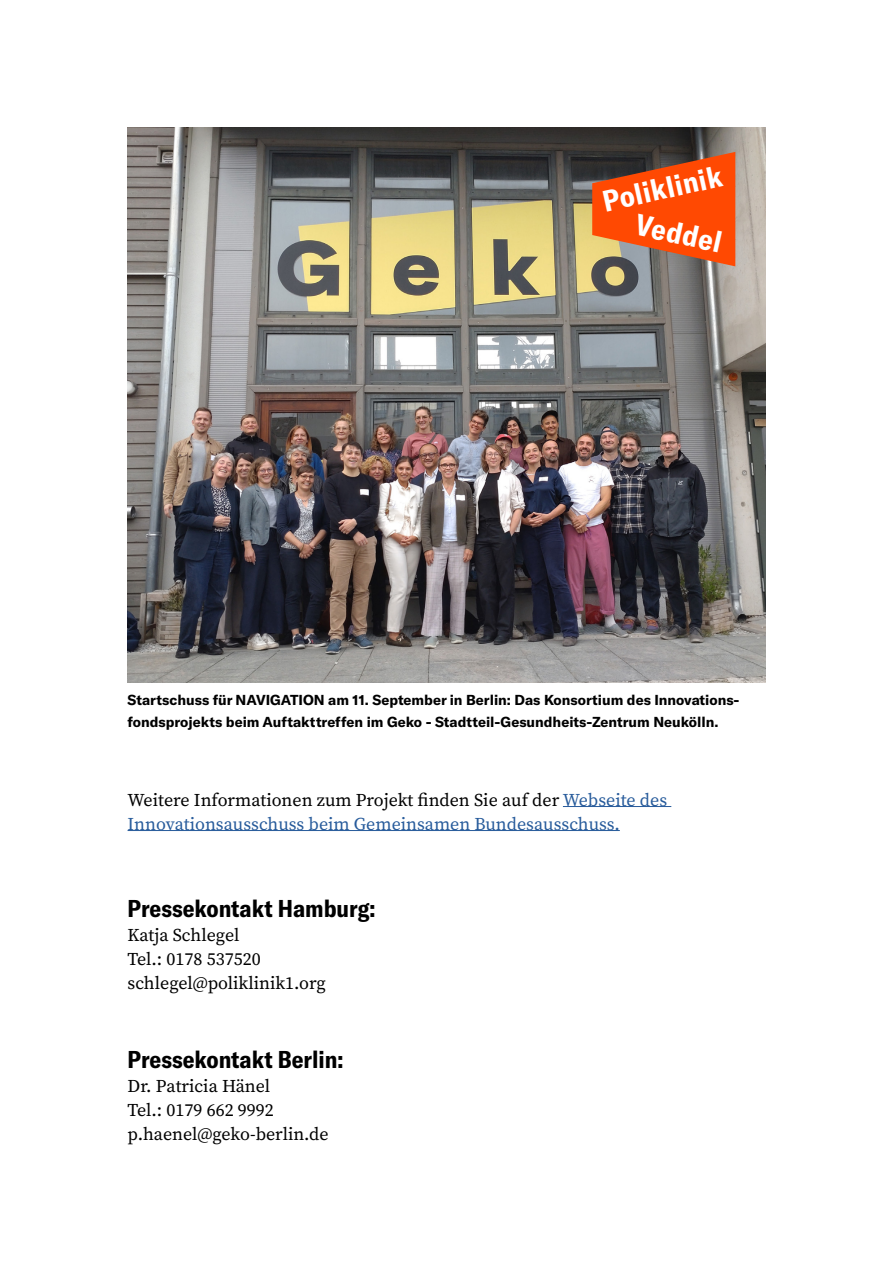
<style>
.page{position:relative;width:893px;height:1263px;background:#fff}
.page>*{position:absolute;margin:0;border:0;box-sizing:border-box;transform-origin:0 0}
.t1{font:700 condensed 29.4px "GT America";color:#fff}
.HERVOR_2{font:700 condensed 24px "GT America";color:#000}
.Text{font:18px/24px "Source Serif Pro";color:#275b9b}
.Text-2{font:18px "Source Serif Pro";color:#000}
.fußnote{font:700 14.25px/22.5px "GT America";color:#000}
.s1{color:#000}
</style>
<div class="page">
<hr style="left:563px;top:806px;width:108px;height:1px;background:#275b9b">
<hr style="left:128px;top:830px;width:492px;height:1px;background:#275b9b">
<img style="left:128px;top:128px;width:637px;height:555px">
<svg style="left:592px;top:152px;width:143px;height:114px"></svg>
<p class="t1" style="left:599px;top:185px;width:123px;rotate:-13deg">Poliklinik</p>
<p class="t1" style="left:640px;top:206px;width:89px;rotate:13deg">Veddel</p>
<p class="fußnote" style="left:128px;top:688px;width:613px">Startschuss für NAVIGATION am 11. September in Berlin: Das Konsortium des Innovations&shy;fondsprojekts beim Auftakttreffen im Geko - Stadtteil-Gesundheits-Zentrum Neukölln.</p>
<p class="Text" style="left:128px;top:788px;width:541px"><span class="s1">Weitere Informationen zum Projekt finden Sie auf der</span> Webseite des<br>Innovationsausschuss beim Gemeinsamen Bundesausschuss.</p>
<p class="HERVOR_2" style="left:128px;top:893px;width:249px">Pressekontakt Hamburg:</p>
<p class="Text-2" style="left:128px;top:922px;width:113px">Katja Schlegel</p>
<p class="Text-2" style="left:128px;top:946px;width:135px">Tel.: 0178 537520</p>
<p class="Text-2" style="left:128px;top:970px;width:200px">schlegel@poliklinik1.org</p>
<p class="HERVOR_2" style="left:128px;top:1045px;width:217px">Pressekontakt Berlin:</p>
<p class="Text-2" style="left:128px;top:1074px;width:144px">Dr. Patricia Hänel</p>
<p class="Text-2" style="left:128px;top:1098px;width:148px">Tel.: 0179 662 9992</p>
<p class="Text-2" style="left:128px;top:1122px;width:202px">p.haenel@geko-berlin.de</p>
</div>
